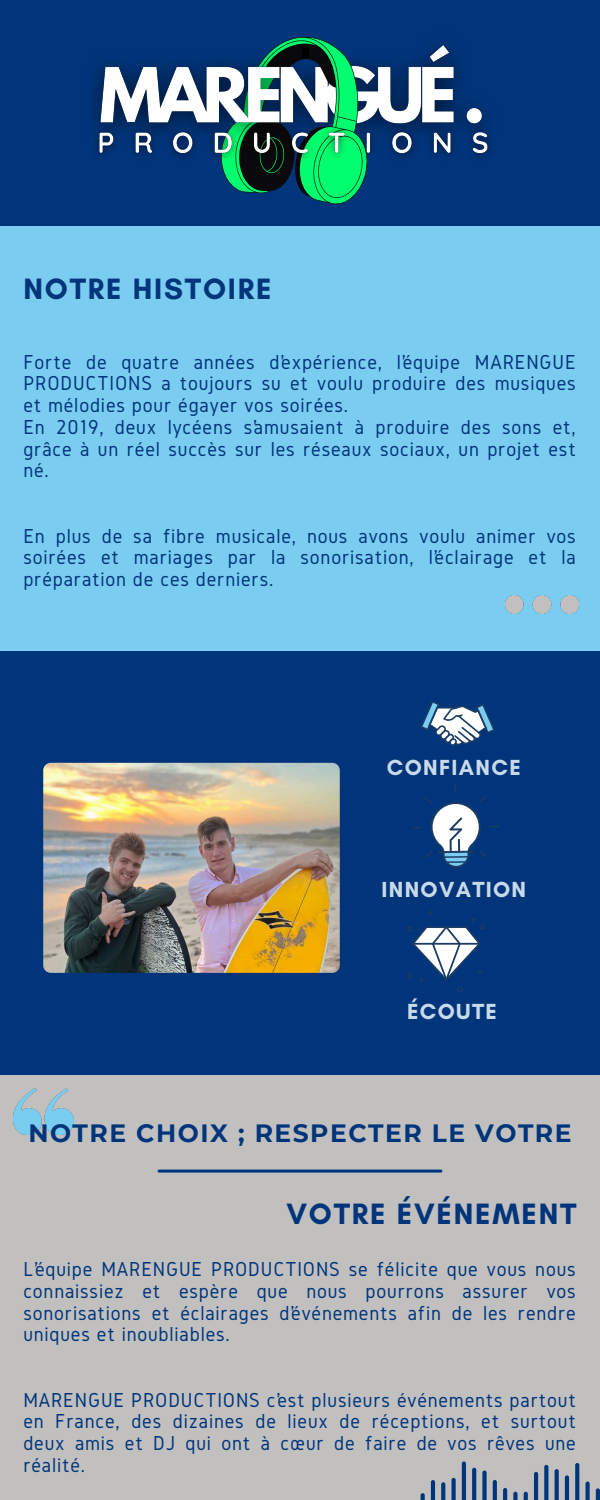
<style>
.page{position:relative;width:600px;height:1500px;background:#00357b}
.page>*{position:absolute;margin:0;border:0;box-sizing:border-box;transform-origin:0 0}
.t1{font:700 30px "Glacial Indifference";letter-spacing:.06em;color:#00357b}
.t2{font:700 25px "Montserrat";letter-spacing:.06em;color:#00357b}
.t3{font:700 22.2px "Glacial Indifference";letter-spacing:.06em;color:#c8daea}
.t4{font:21px/21.8px "Gidole";letter-spacing:.04em;color:#00357b;text-align:justify}
</style>
<div class="page">
<div style="left:0;top:226px;width:600px;height:424px;background:#7acdf1"></div>
<svg style="left:412px;top:784px;width:87px;height:84px"></svg>
<svg style="left:407px;top:910px;width:78px;height:82px"></svg>
<svg style="left:421px;top:701px;width:74px;height:45px"></svg>
<img style="left:43px;top:763px;width:296px;height:210px;border-radius:8px">
<div style="left:0;top:1076px;width:600px;height:424px;background:#c1c0bf"></div>
<img style="left:92px;top:45px;width:395px;height:76px">
<svg style="left:215px;top:36px;width:169px;height:169px"></svg>
<div style="left:302px;top:44px;width:7px;height:14px;background:#000"></div>
<hr style="left:159px;top:1170px;width:282px;height:3px;background:#00357b">
<img style="left:13px;top:1088px;width:60px;height:46px">
<img style="left:506px;top:596px;width:73px;height:18px">
<img style="left:94px;top:121px;width:396px;height:48px">
<svg style="left:421px;top:1493px;width:4px;height:7px"></svg>
<svg style="left:431px;top:1480px;width:4px;height:20px"></svg>
<svg style="left:441px;top:1482px;width:4px;height:18px"></svg>
<svg style="left:452px;top:1478px;width:4px;height:22px"></svg>
<svg style="left:462px;top:1461px;width:4px;height:39px"></svg>
<svg style="left:472px;top:1468px;width:4px;height:32px"></svg>
<svg style="left:482px;top:1471px;width:5px;height:29px"></svg>
<svg style="left:493px;top:1480px;width:4px;height:20px"></svg>
<svg style="left:503px;top:1488px;width:4px;height:12px"></svg>
<svg style="left:513px;top:1492px;width:5px;height:8px"></svg>
<svg style="left:524px;top:1492px;width:4px;height:8px"></svg>
<svg style="left:534px;top:1472px;width:4px;height:28px"></svg>
<svg style="left:544px;top:1465px;width:4px;height:35px"></svg>
<svg style="left:555px;top:1469px;width:4px;height:31px"></svg>
<svg style="left:565px;top:1475px;width:4px;height:25px"></svg>
<svg style="left:575px;top:1463px;width:4px;height:37px"></svg>
<svg style="left:586px;top:1482px;width:4px;height:18px"></svg>
<svg style="left:596px;top:1488px;width:4px;height:12px"></svg>
<h4 class="t1" style="left:23px;top:271px;width:250px">NOTRE HISTOIRE</h4>
<p class="t4" style="left:23px;top:350px;width:554px">Forte de quatre années d’expérience, l’équipe MARENGUÉ PRODUCTIONS a toujours su et voulu produire des musiques et mélodies pour égayer vos soirées.</p>
<p class="t4" style="left:23px;top:416px;width:554px">En 2019, deux lycéens s’amusaient à produire des sons et, grâce à un réel succès sur les réseaux sociaux, un projet est né.</p>
<p class="t4" style="left:23px;top:524px;width:554px">En plus de sa fibre musicale, nous avons voulu animer vos soirées et mariages par la sonorisation, l’éclairage et la préparation de ces derniers.</p>
<p class="t3" style="left:387px;top:754px;width:135px">CONFIANCE</p>
<p class="t3" style="left:381px;top:876px;width:146px">INNOVATION</p>
<h4 class="t3" style="left:407px;top:998px;width:91px">ÉCOUTE</h4>
<h4 class="t2" style="left:28px;top:1118px;width:545px">NOTRE CHOIX ; RESPECTER LE VOTRE</h4>
<p class="t1" style="left:286px;top:1195px;width:292px">VOTRE ÉVÉNEMENT</p>
<p class="t4" style="left:23px;top:1258px;width:554px">L’équipe MARENGUE PRODUCTIONS se félicite que vous nous connaissiez et espère que nous pourrons assurer vos sonorisations et éclairages d’événements afin de les rendre uniques et inoubliables.</p>
<p class="t4" style="left:23px;top:1389px;width:554px">MARENGUÉ PRODUCTIONS c’est plusieurs événements partout en France, des dizaines de lieux de réceptions, et surtout deux amis et DJ qui ont à cœur de faire de vos rêves une réalité.</p>
</div>
